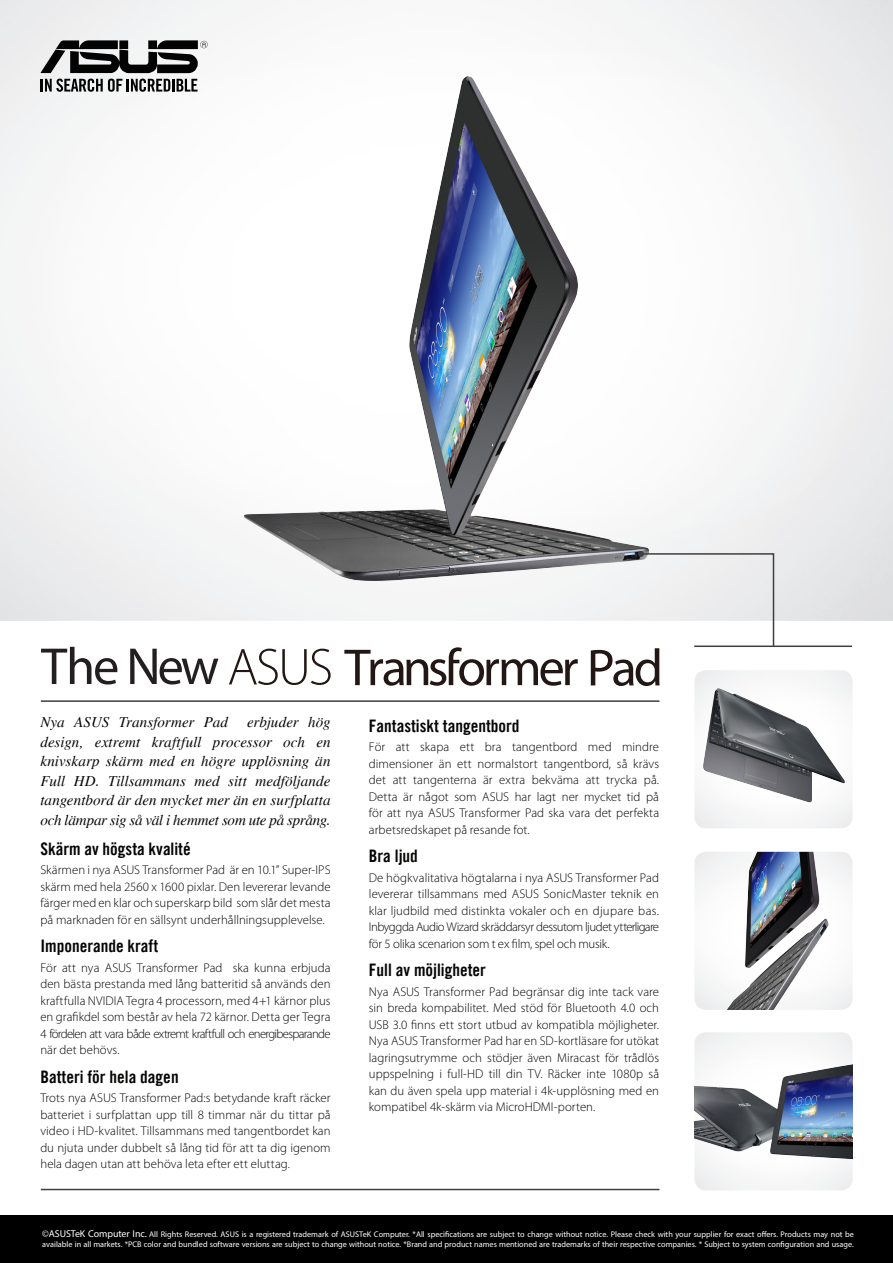
<style>
.page{position:relative;width:893px;height:1263px;background:#fff}
.page>*{position:absolute;margin:0;border:0;box-sizing:border-box;transform-origin:0 0}
.Underrubrik{font:17.25px "Trade Gothic LT Com Bd Cn 20";color:#040503}
.brödtext{font:italic 15px/19.5px "Times";letter-spacing:-.005em;color:#040503;text-align:justify}
.brödtext-2{font:300 12.75px/16.5px "Myriad Pro";letter-spacing:.005em;color:#040503;text-align:justify}
.Underrubrik-2{font:300 12.75px/16.5px "Myriad Pro";letter-spacing:-.015em;color:#040503;text-align:justify}
.t1{font:8.25px/9.6px "Myriad Pro";color:#fff}
.s1{font-size:9.9px}
</style>
<div class="page">
<img style="left:0;top:0;width:893px;height:621px">
<svg style="left:40px;top:40px;width:168px;height:33px"></svg>
<svg style="left:41px;top:79px;width:157px;height:13px"></svg>
<hr style="left:694px;top:645px;width:158px;height:2px;background:#3e3e3f">
<hr style="left:41px;top:700px;width:618px;height:2px;background:#3e3e3f">
<img style="left:244px;top:77px;width:405px;height:503px">
<div style="left:0;top:1216px;width:893px;height:47px;background:#000"></div>
<img style="left:694px;top:676px;width:157px;height:131px">
<img style="left:694px;top:852px;width:150px;height:158px">
<img style="left:694px;top:1054px;width:159px;height:107px">
<hr style="left:41px;top:1189px;width:618px;height:1px;background:#3e3e3f">
<svg style="left:229px;top:649px;width:102px;height:36px"></svg>
<svg style="left:591px;top:551px;width:184px;height:135px"></svg>
<svg style="left:344px;top:647px;width:234px;height:39px"></svg>
<svg style="left:41px;top:647px;width:76px;height:37px"></svg>
<svg style="left:130px;top:649px;width:88px;height:35px"></svg>
<p class="brödtext" style="left:40px;top:713px;width:189px">Nya ASUS Transformer Pad</p>
<p class="brödtext" style="left:40px;top:713px;width:292px;text-indent:207px">erbjuder hög design, extremt kraftfull processor och en knivskarp skärm med en högre upplösning än Full HD. Tillsammans med sitt medföljande tangentbord är den mycket mer än en surfplatta och lämpar sig så väl i hemmet som ute på språng.</p>
<p class="Underrubrik" style="left:40px;top:838px;width:152px">Skärm av högsta kvalité</p>
<p class="brödtext-2" style="left:40px;top:862px;width:292px">Skärmen i nya ASUS Transformer Pad är en 10.1” Super-IPS skärm med hela 2560 x 1600 pixlar. Den levererar levande färger med en klar och superskarp bild som slår det mesta på marknaden för en sällsynt underhållningsupplevelse.</p>
<p class="Underrubrik" style="left:40px;top:935px;width:119px">Imponerande kraft</p>
<p class="Underrubrik-2" style="left:40px;top:959px;width:292px">För att nya ASUS Transformer Pad ska kunna erbjuda den bästa prestanda med lång batteritid så används den kraftfulla NVIDIA Tegra 4 processorn, med 4+1 kärnor plus en grafikdel som består av hela 72 kärnor. Detta ger Tegra 4 fördelen att vara både extremt kraftfull och energibesparande när det behövs.</p>
<p class="Underrubrik" style="left:40px;top:1066px;width:140px">Batteri för hela dagen</p>
<p class="Underrubrik-2" style="left:40px;top:1090px;width:292px">Trots nya ASUS Transformer Pad:s betydande kraft räcker batteriet i surfplattan upp till 8 timmar när du tittar på video i HD-kvalitet. Tillsammans med tangentbordet kan du njuta under dubbelt så lång tid för att ta dig igenom hela dagen utan att behöva leta efter ett eluttag.</p>
<p class="Underrubrik" style="left:369px;top:715px;width:152px">Fantastiskt tangentbord</p>
<p class="brödtext-2" style="left:369px;top:739px;width:292px">För att skapa ett bra tangentbord med mindre dimensioner än ett normalstort tangentbord, så krävs det att tangenterna är extra bekväma att trycka på.<br>Detta är något som ASUS har lagt ner mycket tid på för att nya ASUS Transformer Pad ska vara det perfekta arbetsredskapet på resande fot.</p>
<p class="Underrubrik" style="left:369px;top:846px;width:50px">Bra ljud</p>
<p class="Underrubrik-2" style="left:369px;top:870px;width:292px">De högkvalitativa högtalarna i nya ASUS Transformer Pad levererar tillsammans med ASUS SonicMaster teknik en klar ljudbild med distinkta vokaler och en djupare bas.<br>Inbyggda Audio Wizard skräddarsyr dessutom ljudet ytterligare för 5 olika scenarion som t ex film, spel och musik.</p>
<p class="Underrubrik" style="left:369px;top:960px;width:119px">Full av möjligheter</p>
<p class="brödtext-2" style="left:369px;top:984px;width:292px">Nya ASUS Transformer Pad begränsar dig inte tack vare sin breda kompabilitet. Med stöd för Bluetooth 4.0 och USB 3.0 finns ett stort utbud av kompatibla möjligheter.<br>Nya ASUS Transformer Pad har en SD-kortläsare for utökat lagringsutrymme och stödjer även Miracast för trådlös uppspelning i full-HD till din TV. Räcker inte 1080p så kan du även spela upp material i 4k-upplösning med en kompatibel 4k-skärm via MicroHDMI-porten.</p>
<p class="t1" style="left:42px;top:1229px;width:813px"><span class="s1">©ASUSTeK Computer Inc.</span> All Rights Reserved. ASUS is a registered trademark of ASUSTeK Computer. *All specifications are subject to change without notice. Please check with your supplier for exact offers. Products may not be available in all markets. *PCB color and bundled software versions are subject to change without notice. *Brand and product names mentioned are trademarks of their respective companies. * Subject to system configuration and usage.</p>
</div>
